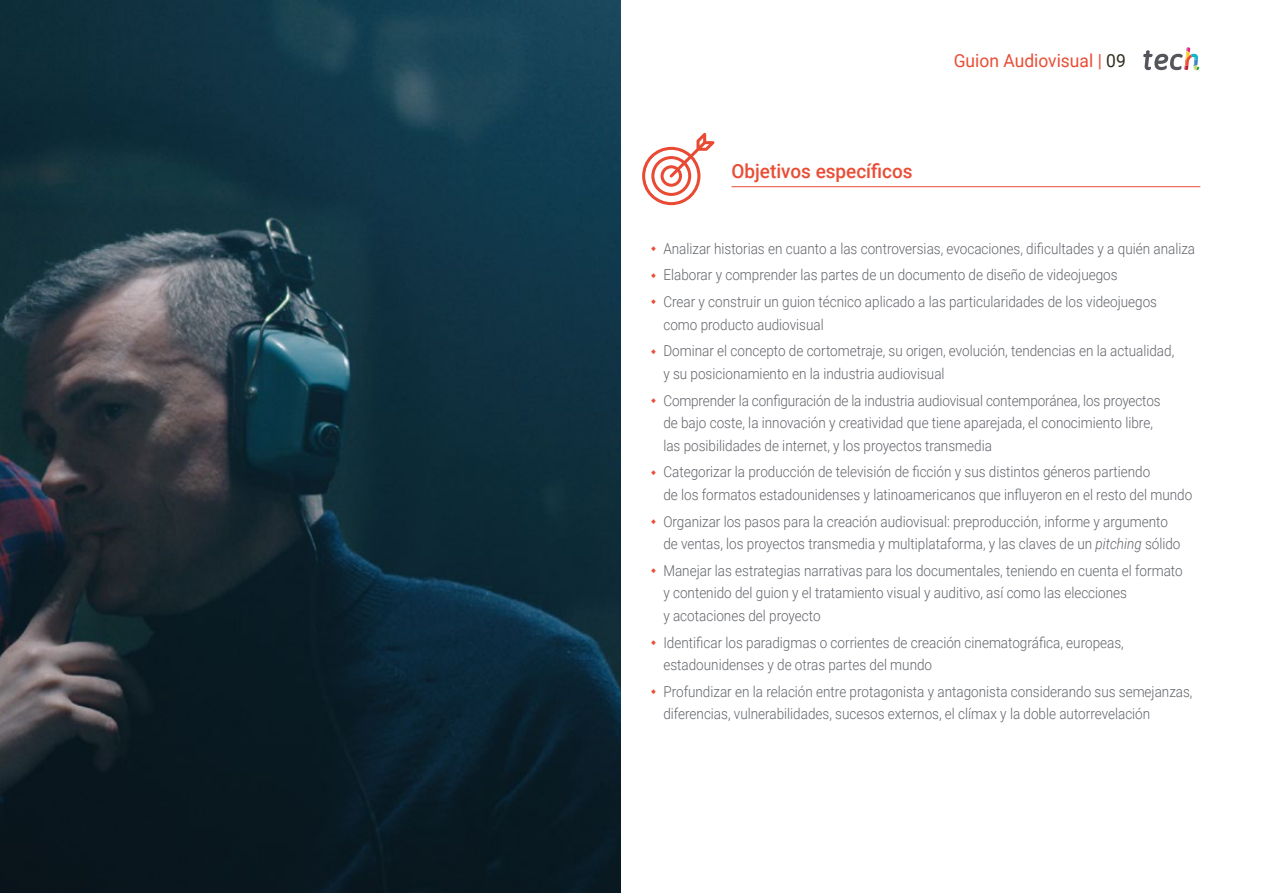
<style>
.page{position:relative;width:1263px;height:893px;background:#fff}
.page>*{position:absolute;margin:0;border:0;box-sizing:border-box;transform-origin:0 0}
.t1{font:500 19.5px "Roboto";color:#e94d35}
.t2{font:18px "Roboto";color:#e94d35}
.t3{font:300 15px/22.5px "Roboto";color:#61646a;scale:.9 1}
.s1{color:#312e20}
.s2{font-style:italic}
</style>
<div class="page">
<img style="left:0;top:0;width:621px;height:893px">
<hr style="left:731px;top:186px;width:469px;height:1px;background:#e94d35">
<svg style="left:642px;top:133px;width:72px;height:72px"></svg>
<svg style="left:1143px;top:47px;width:56px;height:24px"></svg>
<h1 class="t1" style="left:731px;top:158px;width:183px">Objetivos específicos</h1>
<p class="t2" style="left:954px;top:48px;width:174px">Guion Audiovisual | <span class="s1">09</span></p>
<p class="t3" style="left:663px;top:234px;width:592px;line-height:26.7px">Analizar historias en cuanto a las controversias, evocaciones, dificultades y a quién analiza<br>Elaborar y comprender las partes de un documento de diseño de videojuegos<br>Crear y construir un guion técnico aplicado a las particularidades de los videojuegos</p>
<p class="t3" style="left:663px;top:310px;width:569px;line-height:26.7px">como producto audiovisual<br>Dominar el concepto de cortometraje, su origen, evolución, tendencias en la actualidad,</p>
<p class="t3" style="left:663px;top:360px;width:554px;line-height:26.7px">y su posicionamiento en la industria audiovisual<br>Comprender la configuración de la industria audiovisual contemporánea, los proyectos</p>
<p class="t3" style="left:663px;top:411px;width:545px">de bajo coste, la innovación y creatividad que tiene aparejada, el conocimiento libre, las posibilidades de internet, y los proyectos transmedia</p>
<p class="t3" style="left:663px;top:460px;width:589px">Categorizar la producción de televisión de ficción y sus distintos géneros partiendo<br>de los formatos estadounidenses y latinoamericanos que influyeron en el resto del mundo</p>
<p class="t3" style="left:663px;top:509px;width:576px">Organizar los pasos para la creación audiovisual: preproducción, informe y argumento de ventas, los proyectos transmedia y multiplataforma, y las claves de un <span class="s2">pitching</span> sólido</p>
<p class="t3" style="left:663px;top:559px;width:579px">Manejar las estrategias narrativas para los documentales, teniendo en cuenta el formato y contenido del guion y el tratamiento visual y auditivo, así como las elecciones<br>y acotaciones del proyecto</p>
<p class="t3" style="left:663px;top:630px;width:513px">Identificar los paradigmas o corrientes de creación cinematográfica, europeas, estadounidenses y de otras partes del mundo</p>
<p class="t3" style="left:663px;top:680px;width:589px">Profundizar en la relación entre protagonista y antagonista considerando sus semejanzas, diferencias, vulnerabilidades, sucesos externos, el clímax y la doble autorrevelación</p>
</div>
